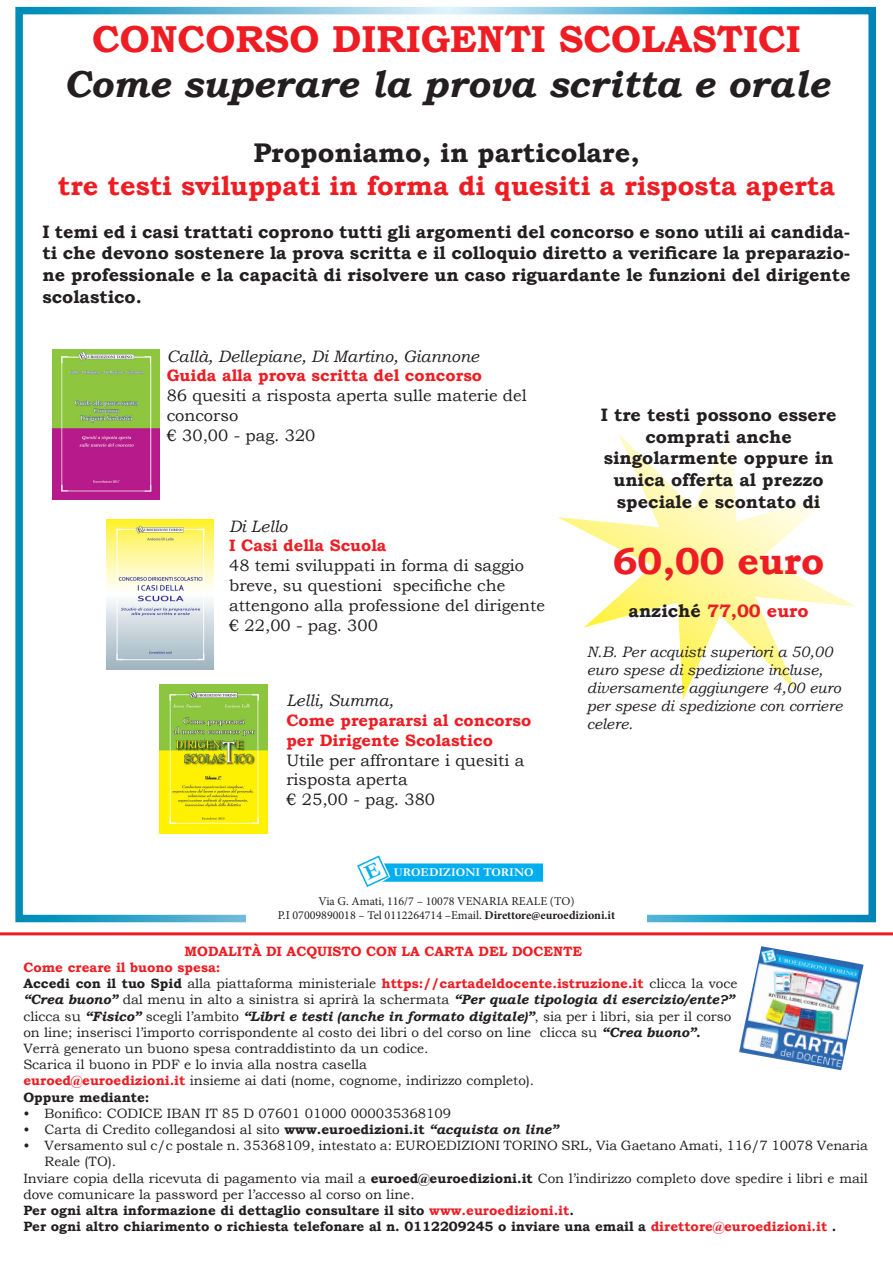
<style>
.page{position:relative;width:893px;height:1263px;background:#fff}
.page>*{position:absolute;margin:0;border:0;box-sizing:border-box;transform-origin:0 0}
.testo{font:700 37.5px "Bookman Old Style";color:#ee1d23}
.t1{font:italic 700 37.5px "Bookman Old Style";color:#231f20}
.testo-2{font:700 27px "Bookman Old Style";color:#ee1d23}
.t2{font:700 27px "Bookman Old Style";color:#231f20}
.testo-3{font:700 18px/21.6px "Bookman Old Style";color:#231f20;text-align:center}
.testo-4{font:700 18px "Bookman Old Style";color:#ee1d23}
.testo-5{font:16.5px/19.8px "Bookman Old Style";color:#231f20}
.testo-6{font:700 16.5px "Bookman Old Style";color:#ee1d23}
.testo-7{font:italic 16.5px "Bookman Old Style";color:#231f20}
.testo-8{font:italic 15px/18px "Bookman Old Style";color:#231f20}
.t3{font:13.5px/16.2px "Bookman Old Style";color:#231f20}
.t4{font:700 13.5px "Bookman Old Style";color:#231f20}
.t5{font:700 13.5px "Bookman Old Style";color:#ee1d23}
.t6{font:12px "Minion Pro";color:#231f20}
.t7{font:700 12px "Garamond";color:#fff}
.s1{color:#231f20}
.s2{font-weight:700}
.s3{font-weight:700;color:#ee1d23}
.s4{font-weight:700;font-style:italic}
.s5{color:#ee1d23}
</style>
<div class="page">
<svg style="left:557px;top:433px;width:300px;height:266px"></svg>
<div style="left:15px;top:7px;width:861px;height:915px;border:8px solid #fff"></div>
<div style="left:246px;top:848px;width:401px;height:80px;background:#fff"></div>
<img style="left:52px;top:350px;width:108px;height:149px">
<img style="left:160px;top:684px;width:107px;height:150px">
<img style="left:106px;top:520px;width:108px;height:149px">
<img style="left:739px;top:946px;width:125px;height:124px">
<hr style="left:0;top:932px;width:893px;height:3px;background:#ee1d23">
<svg style="left:357px;top:855px;width:186px;height:32px"></svg>
<p class="testo" style="left:92px;top:12px;width:710px">CONCORSO DIRIGENTI SCOLASTICI</p>
<p class="t1" style="left:64px;top:57px;width:767px">Come superare la prova scritta e orale</p>
<p class="t2" style="left:253px;top:133px;width:388px">Proponiamo, in particolare,</p>
<p class="testo-2" style="left:58px;top:166px;width:779px">tre testi sviluppati in forma di quesiti a risposta aperta</p>
<p class="testo-3" style="left:43px;top:221px;width:809px;text-align:justify">I temi ed i casi trattati coprono tutti gli argomenti del concorso e sono utili ai candida&shy;ti che devono sostenere la prova scritta e il colloquio diretto a verificare la preparazio&shy;ne professionale e la capacità di risolvere un caso riguardante le funzioni del dirigente scolastico.</p>
<p class="testo-7" style="left:167px;top:345px;width:314px">Callà, Dellepiane, Di Martino, Giannone</p>
<p class="testo-6" style="left:167px;top:364px;width:317px">Guida alla prova scritta del concorso</p>
<p class="testo-5" style="left:167px;top:386px;width:362px">86 quesiti a risposta aperta sulle materie del concorso</p>
<p class="testo-5" style="left:167px;top:425px;width:150px">€ 30,00 - pag. 320</p>
<p class="testo-7" style="left:229px;top:515px;width:60px">Di Lello</p>
<p class="testo-6" style="left:229px;top:534px;width:159px">I Casi della Scuola</p>
<p class="testo-5" style="left:229px;top:556px;width:297px">48 temi sviluppati in forma di saggio</p>
<p class="testo-5" style="left:229px;top:576px;width:278px">breve, su questioni specifiche che</p>
<p class="testo-5" style="left:229px;top:595px;width:317px">attengono alla professione del dirigente</p>
<p class="testo-5" style="left:229px;top:615px;width:150px">€ 22,00 - pag. 300</p>
<p class="testo-7" style="left:286px;top:689px;width:109px">Lelli, Summa,</p>
<p class="testo-6" style="left:286px;top:708px;width:246px">Come prepararsi al concorso</p>
<p class="testo-6" style="left:286px;top:728px;width:208px">per Dirigente Scolastico</p>
<p class="testo-5" style="left:286px;top:750px;width:239px">Utile per affrontare i quesiti a</p>
<p class="testo-5" style="left:286px;top:770px;width:123px">risposta aperta</p>
<p class="testo-5" style="left:286px;top:790px;width:150px">€ 25,00 - pag. 380</p>
<p class="t7" style="left:394px;top:864px;width:141px">UROEDIZIONI TORINO</p>
<p class="testo-3" style="left:601px;top:404px;width:237px">I tre testi possono essere comprati anche</p>
<p class="testo-3" style="left:604px;top:447px;width:231px">singolarmente oppure in unica offerta al prezzo</p>
<p class="testo-3" style="left:617px;top:490px;width:205px">speciale e scontato di</p>
<p class="testo" style="left:613px;top:534px;width:213px">60,00 euro</p>
<p class="testo-4" style="left:629px;top:598px;width:182px"><span class="s1">anziché</span> 77,00 euro</p>
<p class="testo-8" style="left:587px;top:643px;width:257px">N.B. Per acquisti superiori a 50,00 euro spese di spedizione incluse, diversamente aggiungere 4,00 euro per spese di spedizione con corriere celere.</p>
<p class="t6" style="left:318px;top:893px;width:258px">Via G. Amati, 116/7 – 10078 VENARIA REALE (TO)</p>
<p class="t6" style="left:278px;top:907px;width:339px">P.I 07009890018 – Tel 0112264714 –Email. <span class="s2">Direttore@euroedizioni.it</span></p>
<p class="t5" style="left:185px;top:941px;width:399px">MODALITÀ DI ACQUISTO CON LA CARTA DEL DOCENTE</p>
<p class="t5" style="left:23px;top:958px;width:199px">Come creare il buono spesa:</p>
<p class="t3" style="left:23px;top:975px;width:715px"><span class="s2">Accedi con il tuo Spid</span> alla piattaforma ministeriale <span class="s3">https://cartadeldocente.istruzione.it</span> clicca la voce <span class="s4">“Crea buono”</span> dal menu in alto a sinistra si aprirà la schermata <span class="s4">“Per quale tipologia di esercizio/ente?” </span>clicca su <span class="s4">“Fisico”</span> scegli l’ambito <span class="s4">“Libri e testi (anche in formato digitale)”</span>, sia per i libri, sia per il corso on line; inserisci l’importo corrispondente al costo dei libri o del corso on line clicca su <span class="s4">“Crea buono”</span><span class="s2">.</span></p>
<p class="t3" style="left:23px;top:1040px;width:407px">Verrà generato un buono spesa contraddistinto da un codice.</p>
<p class="t3" style="left:23px;top:1056px;width:345px">Scarica il buono in PDF e lo invia alla nostra casella</p>
<p class="t3" style="left:23px;top:1073px;width:512px"><span class="s3">euroed@euroedizioni.it</span> insieme ai dati (nome, cognome, indirizzo completo).</p>
<p class="t4" style="left:23px;top:1087px;width:128px">Oppure mediante:</p>
<p class="t3" style="left:23px;top:1105px;width:429px">• Bonifico: CODICE IBAN IT 85 D 07601 01000 000035368109</p>
<p class="t3" style="left:23px;top:1121px;width:537px">• Carta di Credito collegandosi al sito <span class="s2">www.euroedizioni.it</span> <span class="s4">“acquista on line”</span></p>
<p class="t3" style="left:45px;top:1137px;width:825px;text-indent:-21px">• Versamento sul c/c postale n. 35368109, intestato a: EUROEDIZIONI TORINO SRL, Via Gaetano Amati, 116/7 10078 Venaria<br>Reale (TO).</p>
<p class="t3" style="left:23px;top:1170px;width:846px">Inviare copia della ricevuta di pagamento via mail a <span class="s2">euroed@euroedizioni.it</span> Con l’indirizzo completo dove spedire i libri e mail dove comunicare la password per l’accesso al corso on line.</p>
<p class="t4" style="left:23px;top:1201px;width:552px">Per ogni altra informazione di dettaglio consultare il sito <span class="s5">www.euroedizioni.it</span>.</p>
<p class="t4" style="left:23px;top:1217px;width:814px">Per ogni altro chiarimento o richiesta telefonare al n. 0112209245 o inviare una email a <span class="s5">direttore@euroedizioni.it</span> .</p>
</div>
